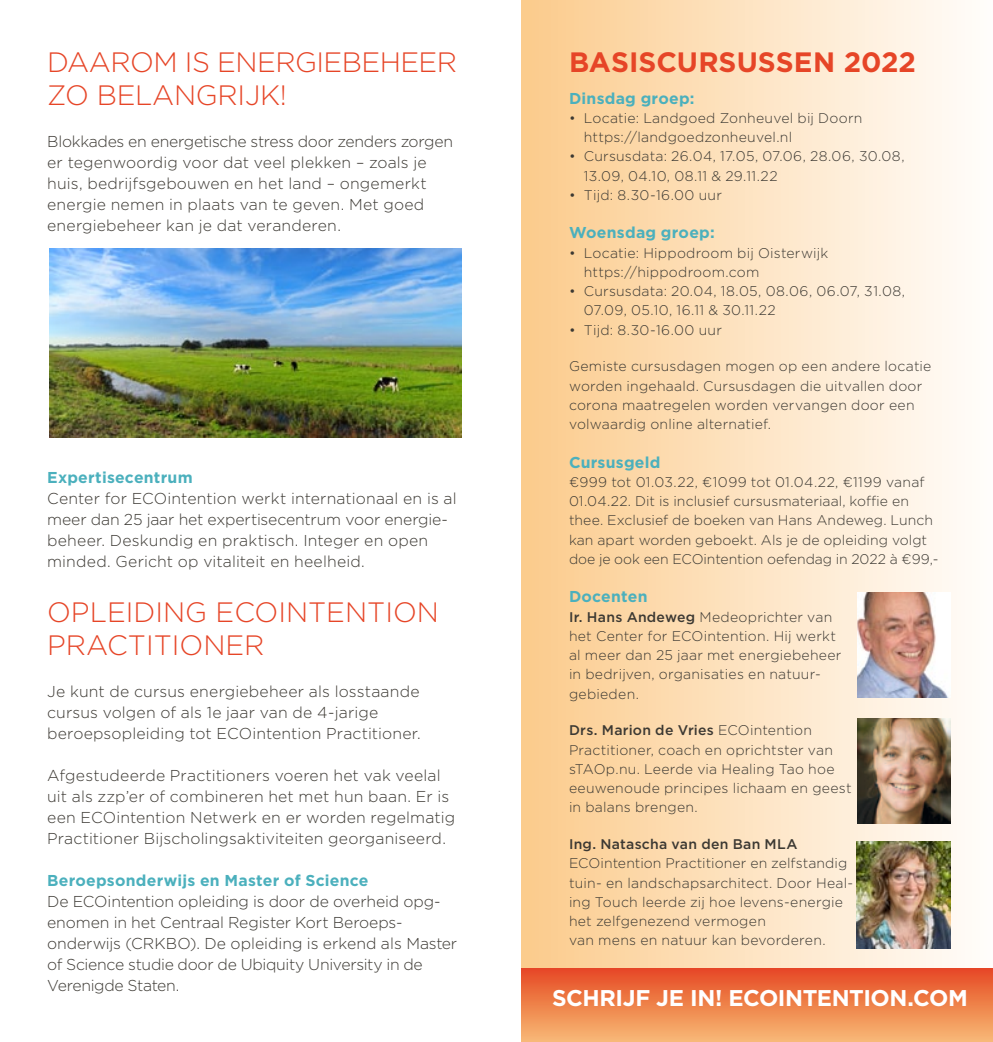
<style>
.page{position:relative;width:993px;height:1042px;background:#fff}
.page>*{position:absolute;margin:0;border:0;box-sizing:border-box;transform-origin:0 0}
.t1{font:300 28px/33.2px "Gotham";letter-spacing:-.01em;color:#e64527}
.t2{font:700 28px "Gotham";color:#e64527}
.t3{font:700 22.75px "Gotham";letter-spacing:-.02em;color:#fff}
.t4{font:300 15.75px/21px "Gotham";letter-spacing:.005em;color:#3c3933}
.t5{font:300 15.75px/21px "Gotham";letter-spacing:-.015em;color:#3c3933}
.t6{font:700 15.75px "Gotham";letter-spacing:.015em;color:#4bb0bd}
.t7{font:300 14px/19.2px "Gotham";letter-spacing:.015em;color:#3c3933}
.t8{font:500 14px "Gotham";letter-spacing:.02em;color:#3c3933}
.s1{font-weight:500}
</style>
<div class="page">
<div style="left:521px;top:0;width:471px;height:1042px;background:linear-gradient(to right,#fccb8c,#fffdfc)"></div>
<img style="left:50px;top:248px;width:411px;height:189px">
<img style="left:856px;top:593px;width:93px;height:104px">
<img style="left:856px;top:719px;width:93px;height:104px">
<img style="left:856px;top:841px;width:93px;height:108px">
<div style="left:521px;top:968px;width:471px;height:74px;background:linear-gradient(to bottom,#e64822,#f8b974)"></div>
<h1 class="t1" style="left:47px;top:45px;width:411px">DAAROM IS ENERGIEBEHEER<br>ZO BELANGRIJK!</h1>
<p class="t4" style="left:47px;top:131px;width:407px">Blokkades en energetische stress door zenders zorgen er tegenwoordig voor dat veel plekken – zoals je huis, bedrijfsgebouwen en het land – ongemerkt energie nemen in plaats van te geven. Met goed energiebeheer kan je dat veranderen.</p>
<p class="t6" style="left:47px;top:467px;width:147px">Expertisecentrum</p>
<p class="t4" style="left:47px;top:488px;width:411px">Center for ECOintention werkt internationaal en is al meer dan 25 jaar het expertisecentrum voor energie&shy;beheer. Deskundig en praktisch. Integer en open minded. Gericht op vitaliteit en heelheid.</p>
<h1 class="t1" style="left:47px;top:594px;width:393px">OPLEIDING ECOINTENTION<br>PRACTITIONER</h1>
<p class="t4" style="left:47px;top:680px;width:375px">Je kunt de cursus energiebeheer als losstaande cursus volgen of als 1e jaar van de 4-jarige beroepsopleiding tot ECOintention Practitioner.</p>
<p class="t4" style="left:47px;top:764px;width:409px">Afgestudeerde Practitioners voeren het vak veelal uit als zzp’er of combineren het met hun baan. Er is een ECOintention Netwerk en er worden regelmatig Practitioner Bijscholingsaktiviteiten georganiseerd.</p>
<p class="t6" style="left:47px;top:870px;width:323px">Beroepsonderwijs en Master of Science</p>
<p class="t5" style="left:47px;top:890px;width:411px">De ECOintention opleiding is door de overheid opg&shy;enomen in het Centraal Register Kort Beroeps&shy;onderwijs (CRKBO). De opleiding is erkend als Master of Science studie door de Ubiquity University in de Verenigde Staten.</p>
<h1 class="t2" style="left:569px;top:44px;width:348px">BASISCURSUSSEN 2022</h1>
<p class="t6" style="left:569px;top:87px;width:127px">Dinsdag groep:</p>
<p class="t7" style="left:583px;top:108px;width:280px;text-indent:-15px">• Locatie: Landgoed Zonheuvel bij Doorn https://landgoedzonheuvel.nl</p>
<p class="t7" style="left:583px;top:146px;width:322px;text-indent:-15px">• Cursusdata: 26.04, 17.05, 07.06, 28.06, 30.08,<br>13.09, 04.10, 08.11 &amp; 29.11.22</p>
<p class="t7" style="left:569px;top:185px;width:154px">• Tijd: 8.30-16.00 uur</p>
<p class="t6" style="left:569px;top:222px;width:147px">Woensdag groep:</p>
<p class="t7" style="left:583px;top:243px;width:246px;text-indent:-15px">• Locatie: Hippodroom bij Oisterwijk https://hippodroom.com</p>
<p class="t7" style="left:583px;top:281px;width:322px;text-indent:-15px">• Cursusdata: 20.04, 18.05, 08.06, 06.07, 31.08,<br>07.09, 05.10, 16.11 &amp; 30.11.22</p>
<p class="t7" style="left:569px;top:320px;width:154px">• Tijd: 8.30-16.00 uur</p>
<p class="t7" style="left:569px;top:356px;width:364px">Gemiste cursusdagen mogen op een andere locatie worden ingehaald. Cursusdagen die uitvallen door corona maatregelen worden vervangen door een volwaardig online alternatief.</p>
<p class="t6" style="left:569px;top:451px;width:93px">Cursusgeld</p>
<p class="t7" style="left:569px;top:472px;width:371px">€999 tot 01.03.22, €1099 tot 01.04.22, €1199 vanaf 01.04.22. Dit is inclusief cursusmateriaal, koffie en thee. Exclusief de boeken van Hans Andeweg. Lunch kan apart worden geboekt. Als je de opleiding volgt doe je ook een ECOintention oefendag in 2022 à €99,-</p>
<p class="t6" style="left:569px;top:586px;width:80px">Docenten</p>
<p class="t7" style="left:569px;top:607px;width:274px"><span class="s1">Ir. Hans Andeweg</span> Medeoprichter van het Center for ECOintention. Hij werkt al meer dan 25 jaar met energiebeheer in bedrijven, organisaties en natuur&shy;gebieden.</p>
<p class="t7" style="left:569px;top:720px;width:284px"><span class="s1">Drs. Marion de Vries</span> ECOintention Practitioner, coach en oprichtster van sTAOp.nu. Leerde via Healing Tao hoe eeuwenoude principes lichaam en geest in balans brengen.</p>
<p class="t8" style="left:569px;top:835px;width:230px">Ing. Natascha van den Ban MLA</p>
<p class="t7" style="left:569px;top:853px;width:286px">ECOintention Practitioner en zelfstandig tuin- en landschapsarchitect. Door Heal&shy;ing Touch leerde zij hoe levens-energie het zelfgenezend vermogen<br>van mens en natuur kan bevorderen.</p>
<h2 class="t3" style="left:552px;top:983px;width:417px">SCHRIJF JE IN! ECOINTENTION.COM</h2>
</div>
